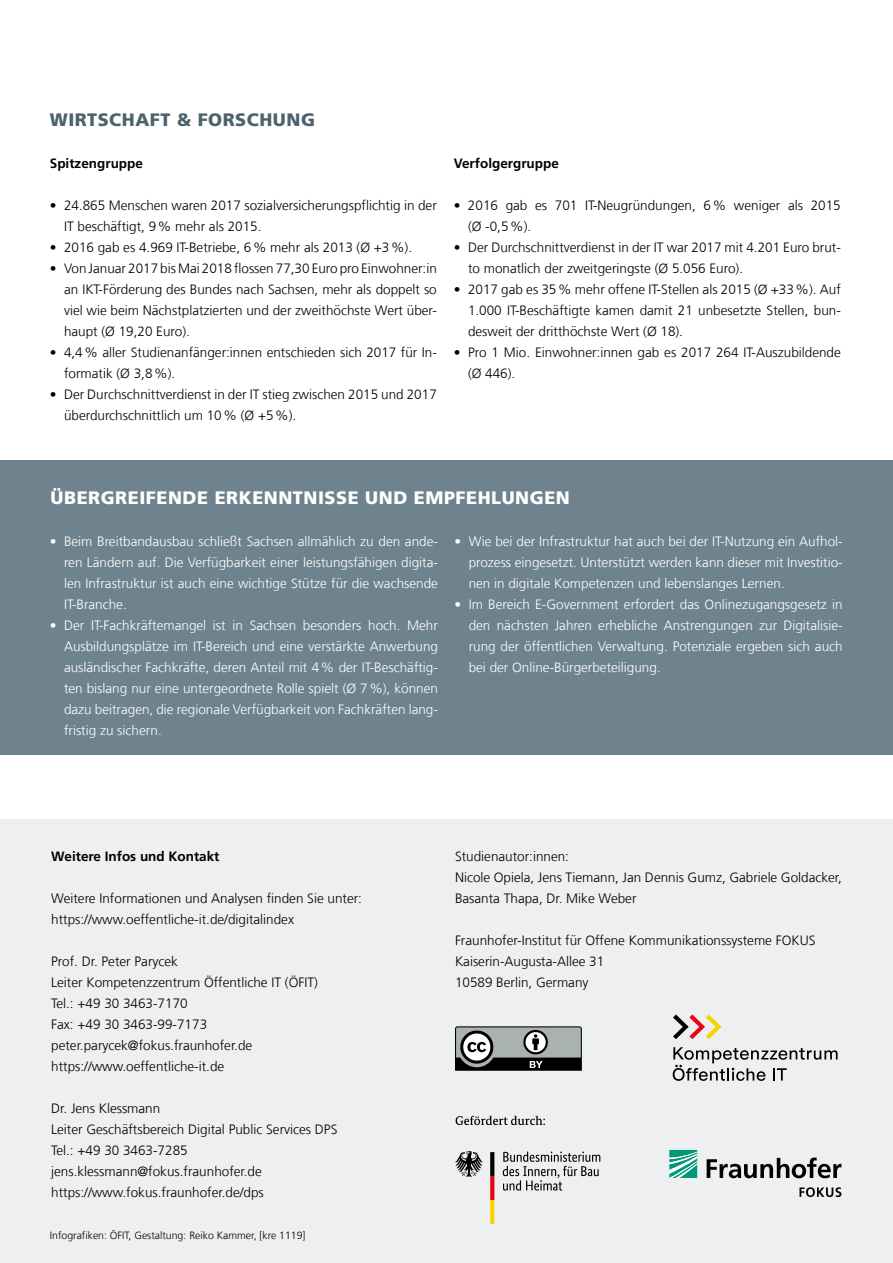
<style>
.page{position:relative;width:893px;height:1263px;background:#fff}
.page>*{position:absolute;margin:0;border:0;box-sizing:border-box;transform-origin:0 0}
.t1{font:900 18px "Frutiger LT Com";letter-spacing:.03em;color:#fff}
.t2{font:900 18px "Frutiger LT Com";letter-spacing:.03em;color:#4c626c}
.t3{font:300 13.5px/21px "Frutiger LT Com";color:#000}
.t4{font:300 13.5px/21px "Frutiger LT Com";color:#fff;text-align:justify}
.t5{font:700 13.5px "Frutiger LT Com";color:#000}
.t6{font:300 10.5px "Frutiger LT Com";color:#000}
</style>
<div class="page">
<div style="left:0;top:461px;width:893px;height:294px;background:#6e838d"></div>
<div style="left:0;top:819px;width:893px;height:444px;background:#eeeff0"></div>
<svg style="left:669px;top:1150px;width:28px;height:28px"></svg>
<svg style="left:707px;top:1157px;width:134px;height:21px"></svg>
<svg style="left:799px;top:1187px;width:42px;height:10px"></svg>
<svg style="left:455px;top:1026px;width:127px;height:45px;background:#747876"></svg>
<svg style="left:673px;top:1047px;width:165px;height:34px"></svg>
<svg style="left:673px;top:1014px;width:48px;height:25px"></svg>
<svg style="left:456px;top:1116px;width:89px;height:9px"></svg>
<svg style="left:490px;top:1152px;width:4px;height:72px"></svg>
<svg style="left:503px;top:1151px;width:97px;height:39px"></svg>
<svg style="left:455px;top:1151px;width:28px;height:26px"></svg>
<h1 class="t2" style="left:50px;top:109px;width:267px">WIRTSCHAFT &amp; FORSCHUNG</h1>
<p class="t5" style="left:50px;top:155px;width:95px">Spitzengruppe</p>
<p class="t3" style="left:64px;top:195px;width:374px;text-indent:-14px">• 24.865 Menschen waren 2017 sozialversicherungspflichtig in der<br>IT beschäftigt, 9% mehr als 2015.</p>
<p class="t3" style="left:50px;top:237px;width:364px">• 2016 gab es 4.969 IT-Betriebe, 6% mehr als 2013 (Ø +3%).</p>
<p class="t3" style="left:64px;top:258px;width:374px;text-align:justify;text-indent:-14px">• Von Januar 2017 bis Mai 2018 flossen 77,30 Euro pro Einwohner:in an IKT-Förderung des Bundes nach Sachsen, mehr als doppelt so viel wie beim Nächstplatzierten und der zweithöchste Wert über&shy;haupt (Ø 19,20 Euro).</p>
<p class="t3" style="left:64px;top:342px;width:374px;text-indent:-14px">• 4,4% aller Studienanfänger:innen entschieden sich 2017 für In&shy;formatik (Ø 3,8%).</p>
<p class="t3" style="left:64px;top:384px;width:374px;text-indent:-14px">• Der Durchschnittverdienst in der IT stieg zwischen 2015 und 2017 überdurchschnittlich um 10% (Ø +5%).</p>
<p class="t5" style="left:454px;top:155px;width:107px">Verfolgergruppe</p>
<p class="t3" style="left:468px;top:195px;width:374px;text-indent:-14px">• 2016 gab es 701 IT-Neugründungen, 6% weniger als 2015 (Ø -0,5%).</p>
<p class="t3" style="left:468px;top:237px;width:374px;text-indent:-14px">• Der Durchschnittverdienst in der IT war 2017 mit 4.201 Euro brut&shy;to monatlich der zweitgeringste (Ø 5.056 Euro).</p>
<p class="t3" style="left:468px;top:279px;width:374px;text-align:justify;text-indent:-14px">• 2017 gab es 35% mehr offene IT-Stellen als 2015 (Ø +33%). Auf 1.000 IT-Beschäftigte kamen damit 21 unbesetzte Stellen, bun&shy;desweit der dritthöchste Wert (Ø 18).</p>
<p class="t3" style="left:468px;top:342px;width:374px;text-indent:-14px">• Pro 1 Mio. Einwohner:innen gab es 2017 264 IT-Auszubildende (Ø 446).</p>
<h1 class="t1" style="left:51px;top:487px;width:521px">ÜBERGREIFENDE ERKENNTNISSE UND EMPFEHLUNGEN</h1>
<p class="t4" style="left:64px;top:531px;width:375px;text-indent:-14px">• Beim Breitbandausbau schließt Sachsen allmählich zu den ande&shy;ren Ländern auf. Die Verfügbarkeit einer leistungsfähigen digita&shy;len Infrastruktur ist auch eine wichtige Stütze für die wachsende IT-Branche.</p>
<p class="t4" style="left:64px;top:615px;width:375px;text-indent:-14px">• Der IT-Fachkräftemangel ist in Sachsen besonders hoch. Mehr Ausbildungsplätze im IT-Bereich und eine verstärkte Anwerbung ausländischer Fachkräfte, deren Anteil mit 4% der IT-Beschäftig&shy;ten bislang nur eine untergeordnete Rolle spielt (Ø 7%), können dazu beitragen, die regionale Verfügbarkeit von Fachkräften lang&shy;fristig zu sichern.</p>
<p class="t4" style="left:469px;top:531px;width:375px;text-indent:-14px">• Wie bei der Infrastruktur hat auch bei der IT-Nutzung ein Aufhol&shy;prozess eingesetzt. Unterstützt werden kann dieser mit Investitio&shy;nen in digitale Kompetenzen und lebenslanges Lernen.</p>
<p class="t4" style="left:469px;top:594px;width:375px;text-indent:-14px">• Im Bereich E-Government erfordert das Onlinezugangsgesetz in den nächsten Jahren erhebliche Anstrengungen zur Digitalisie&shy;rung der öffentlichen Verwaltung. Potenziale ergeben sich auch bei der Online-Bürgerbeteiligung.</p>
<p class="t5" style="left:51px;top:848px;width:170px">Weitere Infos und Kontakt</p>
<p class="t3" style="left:51px;top:888px;width:312px">Weitere Informationen und Analysen finden Sie unter: https://www.oeffentliche-it.de/digitalindex</p>
<p class="t3" style="left:51px;top:951px;width:268px">Prof. Dr. Peter Parycek<br>Leiter Kompetenzzentrum Öffentliche IT (ÖFIT)<br>Tel.: +49 30 3463-7170<br>Fax: +49 30 3463-99-7173 peter.parycek@fokus.fraunhofer.de https://www.oeffentliche-it.de</p>
<p class="t3" style="left:51px;top:1098px;width:288px">Dr. Jens Klessmann<br>Leiter Geschäftsbereich Digital Public Services DPS Tel.: +49 30 3463-7285 jens.klessmann@fokus.fraunhofer.de https://www.fokus.fraunhofer.de/dps</p>
<p class="t6" style="left:50px;top:1229px;width:257px">Infografiken: ÖFIT, Gestaltung: Reiko Kammer, [kre 1119]</p>
<p class="t3" style="left:455px;top:846px;width:388px">Studienautor:innen:<br>Nicole Opiela, Jens Tiemann, Jan Dennis Gumz, Gabriele Goldacker,<br>Basanta Thapa, Dr. Mike Weber</p>
<p class="t3" style="left:455px;top:930px;width:362px">Fraunhofer-Institut für Offene Kommunikationssysteme FOKUS<br>Kaiserin-Augusta-Allee 31<br>10589 Berlin, Germany</p>
</div>
